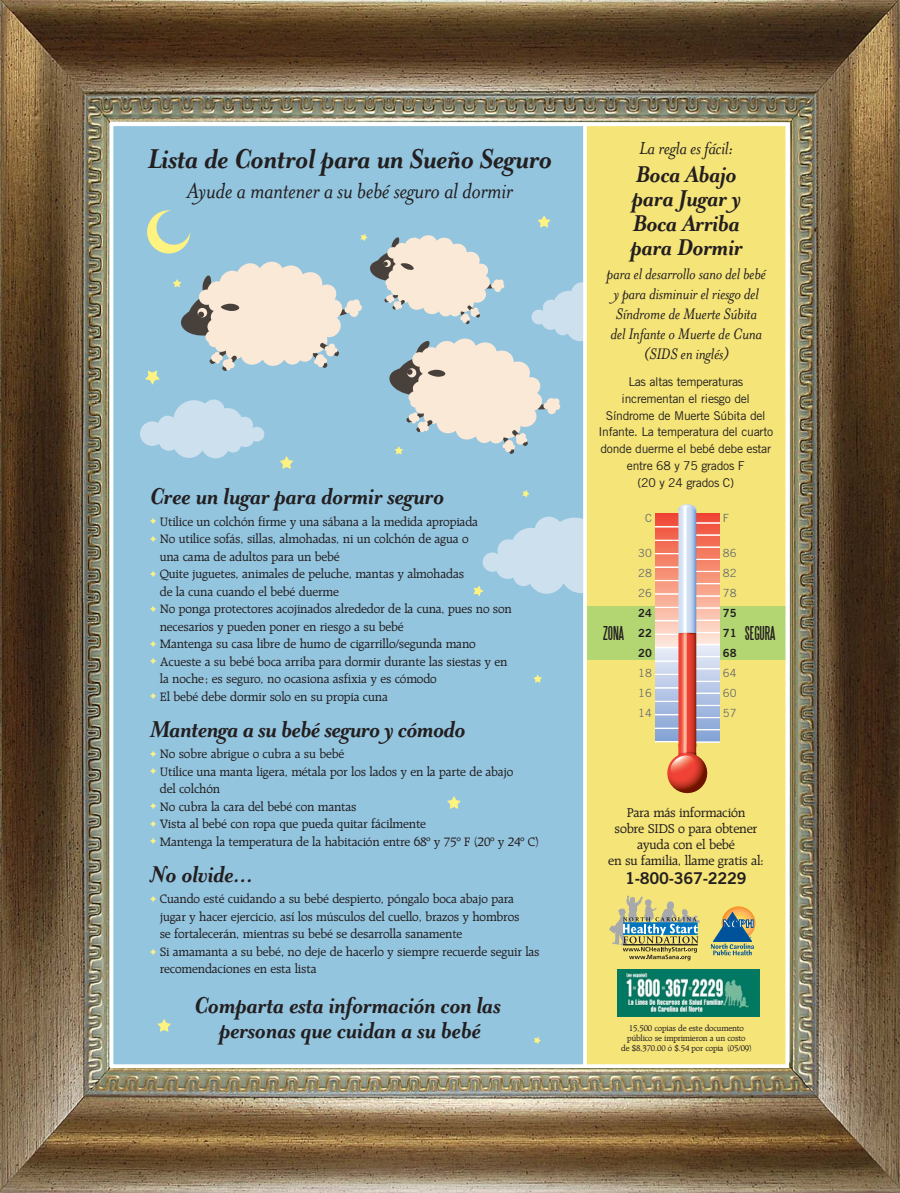
<style>
.page{position:relative;width:900px;height:1193px;background:#fff}
.page>*{position:absolute;margin:0;border:0;box-sizing:border-box;transform-origin:0 0}
.t1{font:italic 700 31.25px "Mrs Eaves";letter-spacing:-.015em;color:#231f20}
.t2{font:italic 700 26.25px/24.4px "Mrs Eaves";letter-spacing:-.015em;color:#231f20;text-align:center}
.t3{font:italic 25px "Mrs Eaves";letter-spacing:-.015em;color:#231f20}
.t4{font:italic 20px "Mrs Eaves";letter-spacing:-.015em;color:#231f20}
.t5{font:italic 17.5px/20px "Mrs Eaves";letter-spacing:-.015em;color:#231f20;text-align:center}
.t6{font:17.5px "Steelfish";color:#231f20}
.t7{font:16.25px "Trade Gothic Bold Two";letter-spacing:-.02em;color:#231f20}
.t8{font:13.75px/16.2px "Raleigh";letter-spacing:-.015em;color:#231f20;text-align:center}
.t9{font:13.12px "Raleigh";letter-spacing:-.01em;color:#231f20}
.t10{font:12.25px/16.9px "Trade Gothic";letter-spacing:-.025em;color:#231f20;text-align:center}
.t11{font:11.25px/20px "Trade Gothic";color:#6c6e70;text-align:justify}
.t12{font:11.25px/20px "Trade Gothic Bold Two";color:#231f20;text-align:justify}
.t13{font:8.75px/10px "Raleigh";letter-spacing:-.015em;color:#231f20;text-align:center}
.s1{color:#fbf288}
</style>
<div class="page">
<img style="left:0;top:0;width:900px;height:1192px">
<div style="left:585px;top:123px;width:204px;height:942px;background:#f5e478"></div>
<div style="left:585px;top:606px;width:204px;height:54px;background:#b4d672"></div>
<div style="left:110px;top:123px;width:475px;height:943px;background:#94c5df"></div>
<div style="left:110px;top:122px;width:679px;height:946px;border:4px solid #fff"></div>
<svg style="left:655px;top:504px;width:64px;height:289px;background:#dba89c"></svg>
<svg style="left:522px;top:490px;width:8px;height:7px"></svg>
<svg style="left:534px;top:1037px;width:7px;height:7px"></svg>
<svg style="left:447px;top:796px;width:14px;height:13px"></svg>
<svg style="left:533px;top:674px;width:9px;height:9px"></svg>
<svg style="left:609px;top:895px;width:91px;height:65px"></svg>
<svg style="left:722px;top:906px;width:33px;height:34px"></svg>
<svg style="left:711px;top:912px;width:43px;height:43px"></svg>
<img style="left:618px;top:969px;width:142px;height:47px">
<svg style="left:474px;top:516px;width:109px;height:80px"></svg>
<svg style="left:583px;top:124px;width:4px;height:942px;background:#fbfcf9"></svg>
<svg style="left:140px;top:210px;width:444px;height:259px"></svg>
<svg style="left:157px;top:1019px;width:14px;height:12px"></svg>
<h1 class="t1" style="left:148px;top:149px;width:406px">Lista de Control para un Sueño Seguro</h1>
<h3 class="t3" style="left:187px;top:175px;width:328px">Ayude a mantener a su bebé seguro al dormir</h3>
<h2 class="t2" style="left:150px;top:487px;width:296px">Cree un lugar para dormir seguro</h2>
<p class="t9" style="left:150px;top:515px;width:330px"><span class="s1">✦</span> Utilice un colchón firme y una sábana a la medida apropiada</p>
<p class="t9" style="left:150px;top:533px;width:320px"><span class="s1">✦</span> No utilice sofás, sillas, almohadas, ni un colchón de agua o</p>
<p class="t9" style="left:160px;top:550px;width:181px">una cama de adultos para un bebé</p>
<p class="t9" style="left:150px;top:568px;width:316px"><span class="s1">✦</span> Quite juguetes, animales de peluche, mantas y almohadas</p>
<p class="t9" style="left:160px;top:585px;width:181px">de la cuna cuando el bebé duerme</p>
<p class="t9" style="left:150px;top:603px;width:364px"><span class="s1">✦</span> No ponga protectores acojinados alrededor de la cuna, pues no son</p>
<p class="t9" style="left:160px;top:620px;width:245px">necesarios y pueden poner en riesgo a su bebé</p>
<p class="t9" style="left:150px;top:638px;width:327px"><span class="s1">✦</span> Mantenga su casa libre de humo de cigarrillo/segunda mano</p>
<p class="t9" style="left:150px;top:655px;width:359px"><span class="s1">✦</span> Acueste a su bebé boca arriba para dormir durante las siestas y en</p>
<p class="t9" style="left:160px;top:673px;width:279px">la noche; es seguro, no ocasiona asfixia y es cómodo</p>
<p class="t9" style="left:150px;top:690px;width:240px"><span class="s1">✦</span> El bebé debe dormir solo en su propia cuna</p>
<h2 class="t2" style="left:150px;top:720px;width:317px">Mantenga a su bebé seguro y cómodo</h2>
<p class="t9" style="left:150px;top:748px;width:196px"><span class="s1">✦</span> No sobre abrigue o cubra a su bebé</p>
<p class="t9" style="left:150px;top:765px;width:365px"><span class="s1">✦</span> Utilice una manta ligera, métala por los lados y en la parte de abajo</p>
<p class="t9" style="left:160px;top:783px;width:62px">del colchón</p>
<p class="t9" style="left:150px;top:800px;width:208px"><span class="s1">✦</span> No cubra la cara del bebé con mantas</p>
<p class="t9" style="left:150px;top:818px;width:278px"><span class="s1">✦</span> Vista al bebé con ropa que pueda quitar fácilmente</p>
<p class="t9" style="left:150px;top:835px;width:391px"><span class="s1">✦</span> Mantenga la temperatura de la habitación entre 68º y 75º F (20º y 24º C)</p>
<h2 class="t2" style="left:150px;top:865px;width:105px">No olvide…</h2>
<p class="t9" style="left:150px;top:893px;width:366px"><span class="s1">✦</span> Cuando esté cuidando a su bebé despierto, póngalo boca abajo para</p>
<p class="t9" style="left:160px;top:910px;width:361px">jugar y hacer ejercicio, así los músculos del cuello, brazos y hombros</p>
<p class="t9" style="left:160px;top:928px;width:304px">se fortalecerán, mientras su bebé se desarrolla sanamente</p>
<p class="t9" style="left:150px;top:945px;width:391px"><span class="s1">✦</span> Si amamanta a su bebé, no deje de hacerlo y siempre recuerde seguir las</p>
<p class="t9" style="left:160px;top:963px;width:158px">recomendaciones en esta lista</p>
<h2 class="t2" style="left:194px;top:995px;width:308px;line-height:25px">Comparta esta información con las personas que cuidan a su bebé</h2>
<h3 class="t4" style="left:639px;top:135px;width:96px">La regla es fácil:</h3>
<h2 class="t2" style="left:630px;top:165px;width:114px;text-align:left">Boca Abajo para Jugar y<br>Boca Arriba para Dormir</h2>
<h3 class="t5" style="left:607px;top:263px;width:161px">para el desarrollo sano del bebé y para disminuir el riesgo del<br>Síndrome de Muerte Súbita del Infante o Muerte de Cuna (SIDS en inglés)</h3>
<p class="t10" style="left:598px;top:374px;width:176px">Las altas temperaturas incrementan el riesgo del<br>Síndrome de Muerte Súbita del<br>Infante. La temperatura del cuarto donde duerme el bebé debe estar entre 68 y 75 grados F<br>(20 y 24 grados C)</p>
<p class="t11" style="left:645px;top:509px;width:8px">C</p>
<p class="t11" style="left:723px;top:509px;width:8px">F</p>
<p class="t11" style="left:638px;top:544px;width:15px">30<br>28<br>26</p>
<p class="t12" style="left:638px;top:604px;width:15px">24<br>22<br>20</p>
<p class="t11" style="left:638px;top:664px;width:15px">18<br>16<br>14</p>
<p class="t11" style="left:723px;top:544px;width:15px">86<br>82<br>78</p>
<p class="t12" style="left:723px;top:604px;width:15px">75<br>71<br>68</p>
<p class="t11" style="left:723px;top:664px;width:15px">64<br>60<br>57</p>
<h3 class="t6" style="left:603px;top:626px;width:22px">ZONA</h3>
<h3 class="t6" style="left:745px;top:626px;width:32px">SEGURA</h3>
<p class="t8" style="left:608px;top:805px;width:157px">Para más información<br>sobre SIDS o para obtener ayuda con el bebé<br>en su familia, llame gratis al:</p>
<p class="t7" style="left:625px;top:872px;width:123px">1-800-367-2229</p>
<p class="t13" style="left:621px;top:1024px;width:132px">15,500 copias de este documento público se imprimieron a un costo<br>de $8,370.00 ó $.54 por copia (05/09)</p>
</div>
